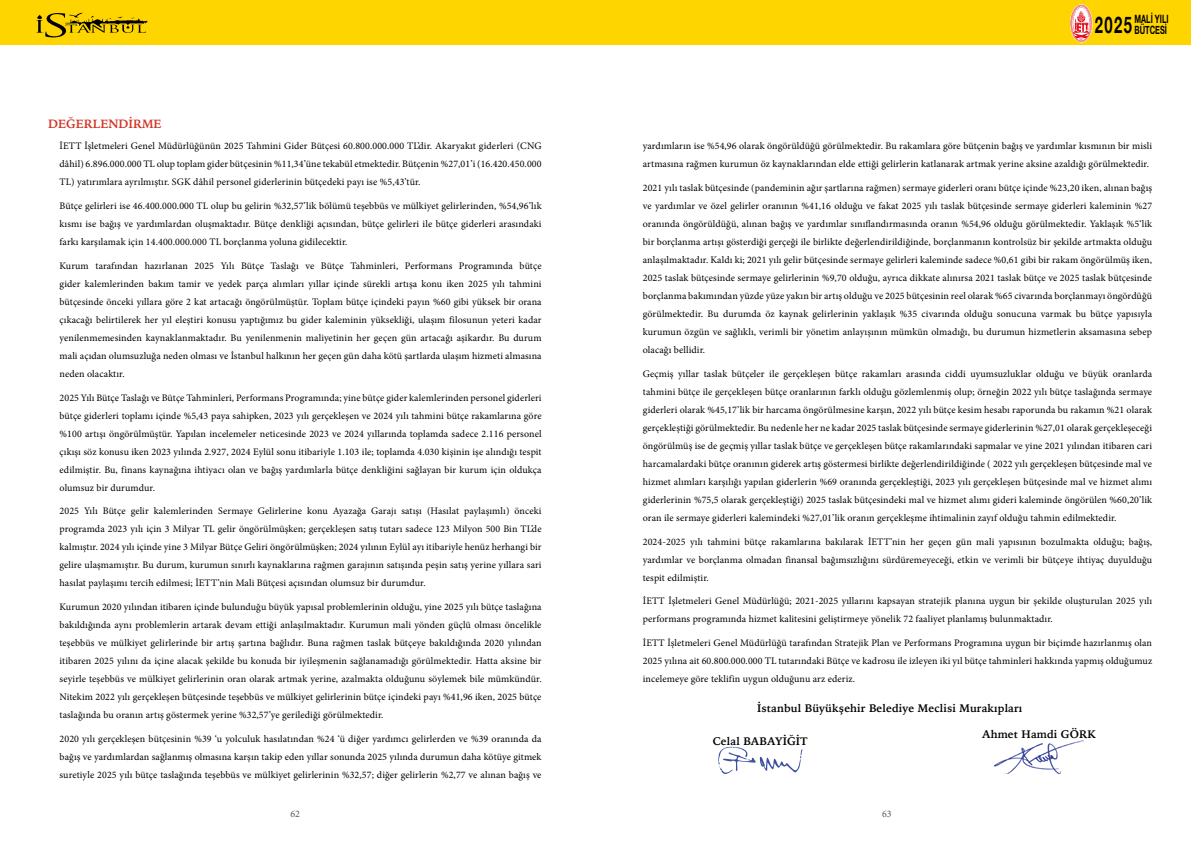
<style>
.page{position:relative;width:1191px;height:842px;background:#fff}
.page>*{position:absolute;margin:0;border:0;box-sizing:border-box;transform-origin:0 0}
.t1{font:700 22.9px "Helvetica Neue";color:#000;scale:.65 1}
.t2{font:700 12px "Iowan Old Style";color:#d23627}
.t3{font:700 11.4px/10.7px "Helvetica Neue";color:#000;scale:.65 1}
.t4{font:700 11px "Iowan Old Style";letter-spacing:.01em;color:#000}
.t5{font:10px/18px "Minion Pro";letter-spacing:.01em;color:#000;text-align:justify}
.t6{font:10px "Minion Pro";color:#575756}
</style>
<div class="page">
<div style="left:0;top:0;width:1191px;height:45px;background:#ffd500"></div>
<svg style="left:1070px;top:5px;width:22px;height:37px"></svg>
<svg style="left:36px;top:13px;width:111px;height:24px"></svg>
<svg style="left:718px;top:747px;width:84px;height:27px"></svg>
<img style="left:994px;top:740px;width:89px;height:34px">
<p class="t2" style="left:48px;top:113px;width:115px">DEĞERLENDİRME</p>
<p class="t5" style="left:60px;top:137px;width:483px">İETT İşletmeleri Genel Müdürlüğünün 2025 Tahmini Gider Bütçesi 60.800.000.000 TL’dir. Akaryakıt giderleri (CNG dâhil) 6.896.000.000 TL olup toplam gider bütçesinin %11,34’üne tekabül etmektedir. Bütçenin %27,01’i (16.420.450.000<br>TL) yatırımlara ayrılmıştır. SGK dâhil personel giderlerinin bütçedeki payı ise %5,43’tür.</p>
<p class="t5" style="left:60px;top:197px;width:483px">Bütçe gelirleri ise 46.400.000.000 TL olup bu gelirin %32,57’lik bölümü teşebbüs ve mülkiyet gelirlerinden, %54,96’lık kısmı ise bağış ve yardımlardan oluşmaktadır. Bütçe denkliği açısından, bütçe gelirleri ile bütçe giderleri arasındaki farkı karşılamak için 14.400.000.000 TL borçlanma yoluna gidilecektir.</p>
<p class="t5" style="left:60px;top:257px;width:483px">Kurum tarafından hazırlanan 2025 Yılı Bütçe Taslağı ve Bütçe Tahminleri, Performans Programında bütçe gider kalemlerinden bakım tamir ve yedek parça alımları yıllar içinde sürekli artışa konu iken 2025 yılı tahmini bütçesinde önceki yıllara göre 2 kat artacağı öngörülmüştür. Toplam bütçe içindeki payın %60 gibi yüksek bir orana çıkacağı belirtilerek her yıl eleştiri konusu yaptığımız bu gider kaleminin yüksekliği, ulaşım filosunun yeteri kadar yenilenmemesinden kaynaklanmaktadır. Bu yenilenmenin maliyetinin her geçen gün artacağı aşikardır. Bu durum mali açıdan olumsuzluğa neden olması ve İstanbul halkının her geçen gün daha kötü şartlarda ulaşım hizmeti almasına neden olacaktır.</p>
<p class="t5" style="left:60px;top:388px;width:483px">2025 Yılı Bütçe Taslağı ve Bütçe Tahminleri, Performans Programında; yine bütçe gider kalemlerinden personel giderleri bütçe giderleri toplamı içinde %5,43 paya sahipken, 2023 yılı gerçekleşen ve 2024 yılı tahmini bütçe rakamlarına göre %100 artışı öngörülmüştür. Yapılan incelemeler neticesinde 2023 ve 2024 yıllarında toplamda sadece 2.116 personel çıkışı söz konusu iken 2023 yılında 2.927, 2024 Eylül sonu itibariyle 1.103 ile; toplamda 4.030 kişinin işe alındığı tespit edilmiştir. Bu, finans kaynağına ihtiyacı olan ve bağış yardımlarla bütçe denkliğini sağlayan bir kurum için oldukça olumsuz bir durumdur.</p>
<p class="t5" style="left:60px;top:502px;width:483px">2025 Yılı Bütçe gelir kalemlerinden Sermaye Gelirlerine konu Ayazağa Garajı satışı (Hasılat paylaşımlı) önceki programda 2023 yılı için 3 Milyar TL gelir öngörülmüşken; gerçekleşen satış tutarı sadece 123 Milyon 500 Bin TL’de kalmıştır. 2024 yılı içinde yine 3 Milyar Bütçe Geliri öngörülmüşken; 2024 yılının Eylül ayı itibariyle henüz herhangi bir gelire ulaşmamıştır. Bu durum, kurumun sınırlı kaynaklarına rağmen garajının satışında peşin satış yerine yıllara sari hasılat paylaşımı tercih edilmesi; İETT’nin Mali Bütçesi açısından olumsuz bir durumdur.</p>
<p class="t5" style="left:60px;top:598px;width:483px">Kurumun 2020 yılından itibaren içinde bulunduğu büyük yapısal problemlerinin olduğu, yine 2025 yılı bütçe taslağına bakıldığında aynı problemlerin artarak devam ettiği anlaşılmaktadır. Kurumun mali yönden güçlü olması öncelikle teşebbüs ve mülkiyet gelirlerinde bir artış şartına bağlıdır. Buna rağmen taslak bütçeye bakıldığında 2020 yılından itibaren 2025 yılını da içine alacak şekilde bu konuda bir iyileşmenin sağlanamadığı görülmektedir. Hatta aksine bir seyirle teşebbüs ve mülkiyet gelirlerinin oran olarak artmak yerine, azalmakta olduğunu söylemek bile mümkündür.<br>Nitekim 2022 yılı gerçekleşen bütçesinde teşebbüs ve mülkiyet gelirlerinin bütçe içindeki payı %41,96 iken, 2025 bütçe taslağında bu oranın artış göstermek yerine %32,57’ye gerilediği görülmektedir.</p>
<p class="t5" style="left:60px;top:729px;width:483px">2020 yılı gerçekleşen bütçesinin %39 ‘u yolculuk hasılatından %24 ‘ü diğer yardımcı gelirlerden ve %39 oranında da bağış ve yardımlardan sağlanmış olmasına karşın takip eden yıllar sonunda 2025 yılında durumun daha kötüye gitmek suretiyle 2025 yılı bütçe taslağında teşebbüs ve mülkiyet gelirlerinin %32,57; diğer gelirlerin %2,77 ve alınan bağış ve</p>
<h1 class="t1" style="left:1094px;top:7px;width:59px">2025</h1>
<p class="t3" style="left:1134px;top:14px;width:54px">MALİ YILI<br>BÜTÇESİ</p>
<p class="t5" style="left:643px;top:137px;width:511px">yardımların ise %54,96 olarak öngörüldüğü görülmektedir. Bu rakamlara göre bütçenin bağış ve yardımlar kısmının bir misli artmasına rağmen kurumun öz kaynaklarından elde ettiği gelirlerin katlanarak artmak yerine aksine azaldığı görülmektedir.</p>
<p class="t5" style="left:643px;top:179px;width:511px">2021 yılı taslak bütçesinde (pandeminin ağır şartlarına rağmen) sermaye giderleri oranı bütçe içinde %23,20 iken, alınan bağış ve yardımlar ve özel gelirler oranının %41,16 olduğu ve fakat 2025 yılı taslak bütçesinde sermaye giderleri kaleminin %27 oranında öngörüldüğü, alınan bağış ve yardımlar sınıflandırmasında oranın %54,96 olduğu görülmektedir. Yaklaşık %5‘lik bir borçlanma artışı gösterdiği gerçeği ile birlikte değerlendirildiğinde, borçlanmanın kontrolsüz bir şekilde artmakta olduğu anlaşılmaktadır. Kaldı ki; 2021 yılı gelir bütçesinde sermaye gelirleri kaleminde sadece %0,61 gibi bir rakam öngörülmüş iken, 2025 taslak bütçesinde sermaye gelirlerinin %9,70 olduğu, ayrıca dikkate alınırsa 2021 taslak bütçe ve 2025 taslak bütçesinde borçlanma bakımından yüzde yüze yakın bir artış olduğu ve 2025 bütçesinin reel olarak %65 civarında borçlanmayı öngördüğü görülmektedir. Bu durumda öz kaynak gelirlerinin yaklaşık %35 civarında olduğu sonucuna varmak bu bütçe yapısıyla kurumun özgün ve sağlıklı, verimli bir yönetim anlayışının mümkün olmadığı, bu durumun hizmetlerin aksamasına sebep olacağı bellidir.</p>
<p class="t5" style="left:643px;top:365px;width:511px">Geçmiş yıllar taslak bütçeler ile gerçekleşen bütçe rakamları arasında ciddi uyumsuzluklar olduğu ve büyük oranlarda tahmini bütçe ile gerçekleşen bütçe oranlarının farklı olduğu gözlemlenmiş olup; örneğin 2022 yılı bütçe taslağında sermaye giderleri olarak %45,17’lik bir harcama öngörülmesine karşın, 2022 yılı bütçe kesim hesabı raporunda bu rakamın %21 olarak gerçekleştiği görülmektedir. Bu nedenle her ne kadar 2025 taslak bütçesinde sermaye giderlerinin %27,01 olarak gerçekleşeceği öngörülmüş ise de geçmiş yıllar taslak bütçe ve gerçekleşen bütçe rakamlarındaki sapmalar ve yine 2021 yılından itibaren cari harcamalardaki bütçe oranının giderek artış göstermesi birlikte değerlendirildiğinde ( 2022 yılı gerçekleşen bütçesinde mal ve hizmet alımları karşılığı yapılan giderlerin %69 oranında gerçekleştiği, 2023 yılı gerçekleşen bütçesinde mal ve hizmet alımı giderlerinin %75,5 olarak gerçekleştiği) 2025 taslak bütçesindeki mal ve hizmet alımı gideri kaleminde öngörülen %60,20’lik oran ile sermaye giderleri kalemindeki %27,01’lik oranın gerçekleşme ihtimalinin zayıf olduğu tahmin edilmektedir.</p>
<p class="t5" style="left:643px;top:532px;width:511px">2024-2025 yılı tahmini bütçe rakamlarına bakılarak İETT’nin her geçen gün mali yapısının bozulmakta olduğu; bağış, yardımlar ve borçlanma olmadan finansal bağımsızlığını sürdüremeyeceği, etkin ve verimli bir bütçeye ihtiyaç duyulduğu tespit edilmiştir.</p>
<p class="t5" style="left:643px;top:592px;width:511px">İETT İşletmeleri Genel Müdürlüğü; 2021-2025 yıllarını kapsayan stratejik planına uygun bir şekilde oluşturulan 2025 yılı performans programında hizmet kalitesini geliştirmeye yönelik 72 faaliyet planlamış bulunmaktadır.</p>
<p class="t5" style="left:643px;top:634px;width:511px">İETT İşletmeleri Genel Müdürlüğü tarafından Stratejik Plan ve Performans Programına uygun bir biçimde hazırlanmış olan 2025 yılına ait 60.800.000.000 TL tutarındaki Bütçe ve kadrosu ile izleyen iki yıl bütçe tahminleri hakkında yapmış olduğumuz incelemeye göre teklifin uygun olduğunu arz ederiz.</p>
<p class="t4" style="left:757px;top:698px;width:267px">İstanbul Büyükşehir Belediye Meclisi Murakıpları</p>
<p class="t4" style="left:712px;top:731px;width:97px">Celal BABAYİĞİT</p>
<p class="t4" style="left:982px;top:724px;width:115px">Ahmet Hamdi GÖRK</p>
<p class="t6" style="left:290px;top:807px;width:11px">62</p>
<p class="t6" style="left:882px;top:807px;width:11px">63</p>
</div>
